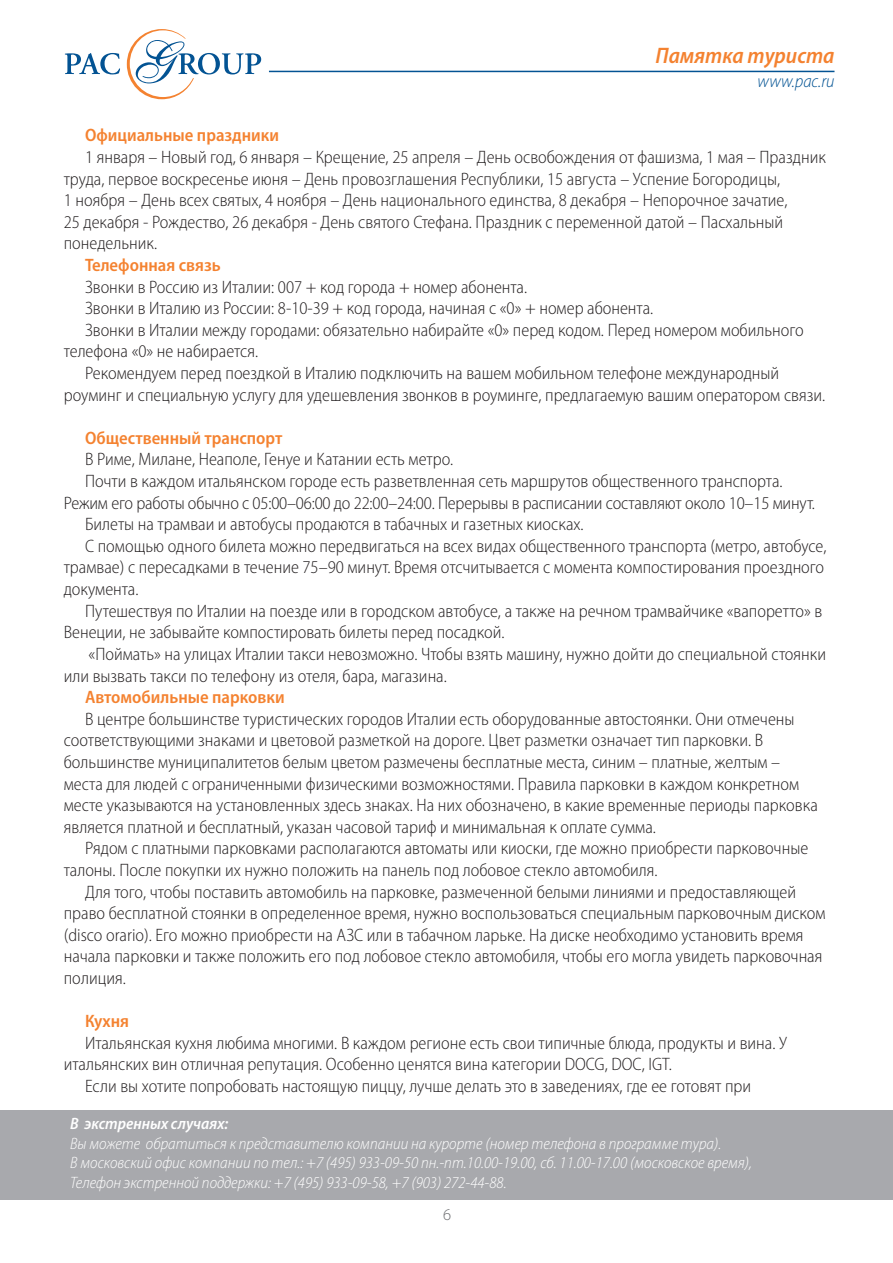
<style>
.page{position:relative;width:893px;height:1263px;background:#fff}
.page>*{position:absolute;margin:0;border:0;box-sizing:border-box;transform-origin:0 0}
.t1{font:italic 600 semi-condensed 22.5px "Myriad Pro";color:#f48230}
.t2{font:300 semi-condensed 18px/21.6px "Myriad Pro";color:#231f20}
.t3{font:600 semi-condensed 18px "Myriad Pro";color:#f48230}
.t4{font:italic 300 semi-condensed 18px "Myriad Pro";color:#035393}
.t5{font:italic 300 semi-condensed 16.5px/19.5px "Myriad Pro";color:#fff}
.t6{font:italic 600 semi-condensed 16.5px "Myriad Pro";color:#fff}
.t7{font:300 16.5px "Myriad Pro";color:#6c6d70}
</style>
<div class="page">
<div style="left:1px;top:1110px;width:892px;height:89px;background:#a8a9ad"></div>
<svg style="left:65px;top:53px;width:55px;height:21px"></svg>
<svg style="left:127px;top:29px;width:134px;height:70px"></svg>
<hr style="left:269px;top:71px;width:565px;height:1px;background:#035393">
<p class="t1" style="left:655px;top:44px;width:180px">Памятка туриста</p>
<p class="t4" style="left:758px;top:71px;width:78px">www.pac.ru</p>
<p class="t3" style="left:85px;top:125px;width:195px">Официальные праздники</p>
<p class="t2" style="left:64px;top:147px;width:763px;text-indent:21px">1 января – Новый год, 6 января – Крещение, 25 апреля – День освобождения от фашизма, 1 мая – Праздник труда, первое воскресенье июня – День провозглашения Республики, 15 августа – Успение Богородицы,<br>1 ноября – День всех святых, 4 ноября – День национального единства, 8 декабря – Непорочное зачатие,<br>25 декабря - Рождество, 26 декабря - День святого Стефана. Праздник с переменной датой – Пасхальный понедельник.</p>
<p class="t3" style="left:85px;top:255px;width:137px">Телефонная связь</p>
<p class="t2" style="left:85px;top:276px;width:444px">Звонки в Россию из Италии: 007 + код города + номер абонента.</p>
<p class="t2" style="left:85px;top:298px;width:570px">Звонки в Италию из России: 8-10-39 + код города, начиная с «0» + номер абонента.</p>
<p class="t2" style="left:85px;top:319px;width:720px">Звонки в Италии между городами: обязательно набирайте «0» перед кодом. Перед номером мобильного</p>
<p class="t2" style="left:64px;top:341px;width:196px">телефона «0» не набирается.</p>
<p class="t2" style="left:85px;top:363px;width:696px">Рекомендуем перед поездкой в Италию подключить на вашем мобильном телефоне международный</p>
<p class="t2" style="left:64px;top:384px;width:763px">роуминг и специальную услугу для удешевления звонков в роуминге, предлагаемую вашим оператором связи.</p>
<p class="t3" style="left:85px;top:428px;width:199px">Общественный транспорт</p>
<p class="t2" style="left:85px;top:449px;width:370px">В Риме, Милане, Неаполе, Генуе и Катании есть метро.</p>
<p class="t2" style="left:85px;top:471px;width:699px">Почти в каждом итальянском городе есть разветвленная сеть маршрутов общественного транспорта.</p>
<p class="t2" style="left:64px;top:492px;width:753px">Режим его работы обычно с 05:00–06:00 до 22:00–24:00. Перерывы в расписании составляют около 10–15 минут.</p>
<p class="t2" style="left:85px;top:514px;width:500px">Билеты на трамваи и автобусы продаются в табачных и газетных киосках.</p>
<p class="t2" style="left:85px;top:535px;width:743px">С помощью одного билета можно передвигаться на всех видах общественного транспорта (метро, автобусе,</p>
<p class="t2" style="left:64px;top:557px;width:762px">трамвае) с пересадками в течение 75–90 минут. Время отсчитывается с момента компостирования проездного</p>
<p class="t2" style="left:64px;top:579px;width:76px">документа.</p>
<p class="t2" style="left:85px;top:600px;width:739px">Путешествуя по Италии на поезде или в городском автобусе, а также на речном трамвайчике «вапоретто» в</p>
<p class="t2" style="left:64px;top:622px;width:442px">Венеции, не забывайте компостировать билеты перед посадкой.</p>
<p class="t2" style="left:89px;top:643px;width:739px">«Поймать» на улицах Италии такси невозможно. Чтобы взять машину, нужно дойти до специальной стоянки</p>
<p class="t2" style="left:64px;top:665px;width:385px">или вызвать такси по телефону из отеля, бара, магазина.</p>
<p class="t3" style="left:85px;top:687px;width:201px">Автомобильные парковки</p>
<p class="t2" style="left:64px;top:708px;width:755px;text-indent:21px">В центре большинстве туристических городов Италии есть оборудованные автостоянки. Они отмечены соответствующими знаками и цветовой разметкой на дороге. Цвет разметки означает тип парковки. В большинстве муниципалитетов белым цветом размечены бесплатные места, синим – платные, желтым – места для людей с ограниченными физическими возможностями. Правила парковки в каждом конкретном месте указываются на установленных здесь знаках. На них обозначено, в какие временные периоды парковка является платной и бесплатный, указан часовой тариф и минимальная к оплате сумма.</p>
<p class="t2" style="left:64px;top:838px;width:746px;text-indent:21px">Рядом с платными парковками располагаются автоматы или киоски, где можно приобрести парковочные талоны. После покупки их нужно положить на панель под лобовое стекло автомобиля.</p>
<p class="t2" style="left:64px;top:881px;width:763px;text-indent:21px">Для того, чтобы поставить автомобиль на парковке, размеченной белыми линиями и предоставляющей право бесплатной стоянки в определенное время, нужно воспользоваться специальным парковочным диском (disco orario). Его можно приобрести на АЗС или в табачном ларьке. На диске необходимо установить время начала парковки и также положить его под лобовое стекло автомобиля, чтобы его могла увидеть парковочная полиция.</p>
<p class="t3" style="left:85px;top:1011px;width:46px">Кухня</p>
<p class="t2" style="left:85px;top:1032px;width:703px">Итальянская кухня любима многими. В каждом регионе есть свои типичные блюда, продукты и вина. У</p>
<p class="t2" style="left:64px;top:1054px;width:610px">итальянских вин отличная репутация. Особенно ценятся вина категории DOCG, DOC, IGT.</p>
<p class="t2" style="left:85px;top:1075px;width:668px">Если вы хотите попробовать настоящую пиццу, лучше делать это в заведениях, где ее готовят при</p>
<p class="t6" style="left:70px;top:1115px;width:160px">В экстренных случаях:</p>
<p class="t5" style="left:70px;top:1134px;width:683px">Вы можете обратиться к представителю компании на курорте (номер телефона в программе тура).<br>В московский офис компании по тел.: +7 (495) 933-09-50 пн.-пт.10.00-19.00, сб. 11.00-17.00 (московское время),<br>Телефон экстренной поддержки: +7 (495) 933-09-58, +7 (903) 272-44-88.</p>
<p class="t7" style="left:443px;top:1205px;width:10px">6</p>
</div>
